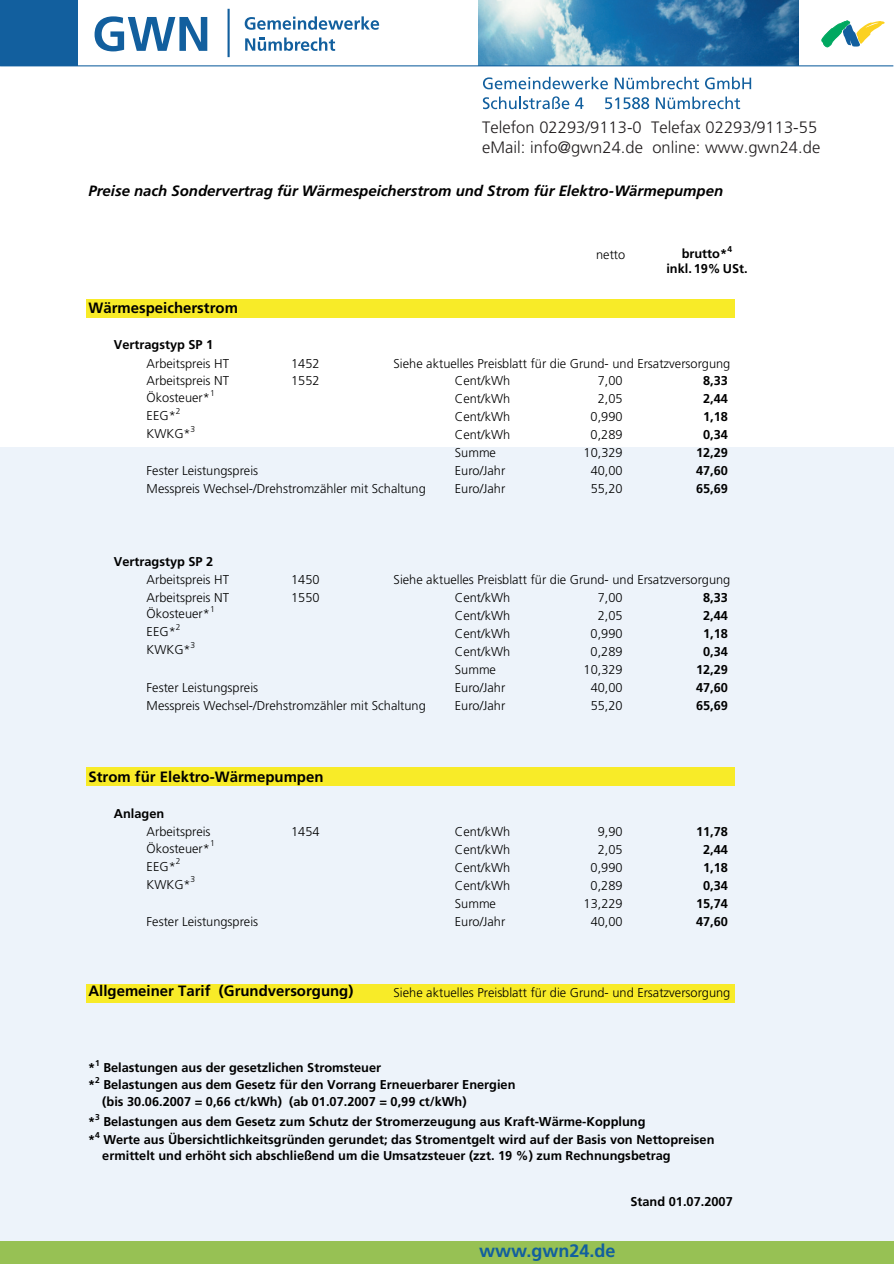
<style>
.page{position:relative;width:894px;height:1264px;background:#fff}
.page>*{position:absolute;margin:0;border:0;box-sizing:border-box;transform-origin:0 0}
.t1{font:700 18px "Frutiger";color:#125f9e}
.t2{font:300 16.5px/19.8px "Frutiger";letter-spacing:.005em;color:#231f20}
.t3{font:700 15px "Frutiger";color:#000}
.t4{font:italic 700 15px "Frutiger";color:#000}
.t5{font:300 12.75px "Frutiger";color:#000}
.t6{font:700 12.75px/15.5px "Frutiger";color:#000}
.t7{font:300 8.4px "Frutiger";color:#000}
.t8{font:700 8.4px "Frutiger";color:#000}
</style>
<div class="page">
<div style="left:0;top:447px;width:893px;height:816px;background:#edf3fa"></div>
<div style="left:0;top:1241px;width:893px;height:22px;background:#97c154"></div>
<div style="left:0;top:0;width:78px;height:65px;background:#125f9e"></div>
<img style="left:478px;top:0;width:320px;height:65px">
<svg style="left:821px;top:20px;width:63px;height:28px"></svg>
<hr style="left:0;top:65px;width:893px;height:1px;background:#125f9e">
<svg style="left:483px;top:77px;width:125px;height:12px"></svg>
<svg style="left:614px;top:77px;width:137px;height:12px"></svg>
<svg style="left:483px;top:96px;width:86px;height:13px"></svg>
<svg style="left:575px;top:97px;width:8px;height:12px"></svg>
<svg style="left:605px;top:97px;width:44px;height:12px"></svg>
<svg style="left:655px;top:97px;width:85px;height:12px"></svg>
<hr style="left:227px;top:9px;width:3px;height:48px;background:#125f9e">
<svg style="left:94px;top:16px;width:113px;height:35px"></svg>
<svg style="left:245px;top:16px;width:134px;height:14px"></svg>
<svg style="left:245px;top:37px;width:90px;height:14px"></svg>
<div style="left:86px;top:299px;width:648px;height:18px;background:#f8eb28"></div>
<div style="left:86px;top:767px;width:648px;height:18px;background:#f8eb28"></div>
<div style="left:86px;top:983px;width:648px;height:18px;background:#f8eb28"></div>
<p class="t2" style="left:482px;top:119px;width:340px">Telefon 02293/9113-0 Telefax 02293/9113-55 eMail: info@gwn24.de online: www.gwn24.de</p>
<p class="t4" style="left:88px;top:184px;width:636px">Preise nach Sondervertrag für Wärmespeicherstrom und Strom für Elektro-Wärmepumpen</p>
<p class="t5" style="left:596px;top:250px;width:31px">netto</p>
<p class="t6" style="left:681px;top:247px;width:47px">brutto*</p>
<p class="t8" style="left:727px;top:246px;width:6px">4</p>
<p class="t6" style="left:666px;top:262px;width:83px">inkl. 19% USt.</p>
<p class="t3" style="left:88px;top:302px;width:151px">Wärmespeicherstrom</p>
<p class="t6" style="left:114px;top:338px;width:101px">Vertragstyp SP 1</p>
<p class="t5" style="left:147px;top:358px;width:84px">Arbeitspreis HT</p>
<p class="t5" style="left:291px;top:358px;width:30px">1452</p>
<p class="t5" style="left:393px;top:358px;width:338px">Siehe aktuelles Preisblatt für die Grund- und Ersatzversorgung</p>
<p class="t5" style="left:147px;top:376px;width:84px">Arbeitspreis NT</p>
<p class="t5" style="left:291px;top:376px;width:30px">1552</p>
<p class="t5" style="left:455px;top:376px;width:57px">Cent/kWh</p>
<p class="t5" style="left:597px;top:376px;width:26px">7,00</p>
<p class="t6" style="left:703px;top:374px;width:26px">8,33</p>
<p class="t5" style="left:147px;top:392px;width:65px">Ökosteuer*</p>
<p class="t7" style="left:210px;top:389px;width:6px">1</p>
<p class="t5" style="left:455px;top:394px;width:57px">Cent/kWh</p>
<p class="t5" style="left:597px;top:394px;width:26px">2,05</p>
<p class="t6" style="left:703px;top:392px;width:26px">2,44</p>
<p class="t7" style="left:176px;top:407px;width:6px">2</p>
<p class="t5" style="left:147px;top:410px;width:31px">EEG*</p>
<p class="t5" style="left:455px;top:412px;width:57px">Cent/kWh</p>
<p class="t5" style="left:590px;top:412px;width:33px">0,990</p>
<p class="t6" style="left:703px;top:410px;width:26px">1,18</p>
<p class="t7" style="left:190px;top:425px;width:6px">3</p>
<p class="t5" style="left:147px;top:428px;width:46px">KWKG*</p>
<p class="t5" style="left:455px;top:430px;width:57px">Cent/kWh</p>
<p class="t5" style="left:590px;top:430px;width:33px">0,289</p>
<p class="t6" style="left:703px;top:428px;width:26px">0,34</p>
<p class="t5" style="left:455px;top:448px;width:43px">Summe</p>
<p class="t5" style="left:583px;top:448px;width:41px">10,329</p>
<p class="t6" style="left:696px;top:446px;width:33px">12,29</p>
<p class="t5" style="left:147px;top:466px;width:113px">Fester Leistungspreis</p>
<p class="t5" style="left:455px;top:466px;width:52px">Euro/Jahr</p>
<p class="t5" style="left:590px;top:466px;width:33px">40,00</p>
<p class="t6" style="left:696px;top:464px;width:33px">47,60</p>
<p class="t5" style="left:147px;top:484px;width:281px">Messpreis Wechsel-/Drehstromzähler mit Schaltung</p>
<p class="t5" style="left:455px;top:484px;width:52px">Euro/Jahr</p>
<p class="t5" style="left:590px;top:484px;width:33px">55,20</p>
<p class="t6" style="left:696px;top:482px;width:33px">65,69</p>
<p class="t6" style="left:114px;top:554px;width:101px">Vertragstyp SP 2</p>
<p class="t5" style="left:147px;top:574px;width:84px">Arbeitspreis HT</p>
<p class="t5" style="left:291px;top:574px;width:30px">1450</p>
<p class="t5" style="left:393px;top:574px;width:338px">Siehe aktuelles Preisblatt für die Grund- und Ersatzversorgung</p>
<p class="t5" style="left:147px;top:592px;width:84px">Arbeitspreis NT</p>
<p class="t5" style="left:291px;top:592px;width:30px">1550</p>
<p class="t5" style="left:455px;top:592px;width:57px">Cent/kWh</p>
<p class="t5" style="left:597px;top:592px;width:26px">7,00</p>
<p class="t6" style="left:703px;top:590px;width:26px">8,33</p>
<p class="t5" style="left:147px;top:608px;width:65px">Ökosteuer*</p>
<p class="t7" style="left:210px;top:605px;width:6px">1</p>
<p class="t5" style="left:455px;top:610px;width:57px">Cent/kWh</p>
<p class="t5" style="left:597px;top:610px;width:26px">2,05</p>
<p class="t6" style="left:703px;top:608px;width:26px">2,44</p>
<p class="t7" style="left:176px;top:623px;width:6px">2</p>
<p class="t5" style="left:147px;top:626px;width:31px">EEG*</p>
<p class="t5" style="left:455px;top:628px;width:57px">Cent/kWh</p>
<p class="t5" style="left:590px;top:628px;width:33px">0,990</p>
<p class="t6" style="left:703px;top:626px;width:26px">1,18</p>
<p class="t7" style="left:190px;top:641px;width:6px">3</p>
<p class="t5" style="left:147px;top:644px;width:46px">KWKG*</p>
<p class="t5" style="left:455px;top:646px;width:57px">Cent/kWh</p>
<p class="t5" style="left:590px;top:646px;width:33px">0,289</p>
<p class="t6" style="left:703px;top:644px;width:26px">0,34</p>
<p class="t5" style="left:455px;top:664px;width:43px">Summe</p>
<p class="t5" style="left:583px;top:664px;width:41px">10,329</p>
<p class="t6" style="left:696px;top:662px;width:33px">12,29</p>
<p class="t5" style="left:147px;top:682px;width:113px">Fester Leistungspreis</p>
<p class="t5" style="left:455px;top:682px;width:52px">Euro/Jahr</p>
<p class="t5" style="left:590px;top:682px;width:33px">40,00</p>
<p class="t6" style="left:696px;top:680px;width:33px">47,60</p>
<p class="t5" style="left:147px;top:700px;width:281px">Messpreis Wechsel-/Drehstromzähler mit Schaltung</p>
<p class="t5" style="left:455px;top:700px;width:52px">Euro/Jahr</p>
<p class="t5" style="left:590px;top:700px;width:33px">55,20</p>
<p class="t6" style="left:696px;top:698px;width:33px">65,69</p>
<p class="t3" style="left:88px;top:770px;width:236px">Strom für Elektro-Wärmepumpen</p>
<p class="t6" style="left:114px;top:806px;width:52px">Anlagen</p>
<p class="t5" style="left:147px;top:826px;width:65px">Arbeitspreis</p>
<p class="t5" style="left:291px;top:826px;width:30px">1454</p>
<p class="t5" style="left:455px;top:826px;width:57px">Cent/kWh</p>
<p class="t5" style="left:597px;top:826px;width:26px">9,90</p>
<p class="t6" style="left:696px;top:824px;width:33px">11,78</p>
<p class="t5" style="left:147px;top:842px;width:65px">Ökosteuer*</p>
<p class="t7" style="left:210px;top:839px;width:6px">1</p>
<p class="t5" style="left:455px;top:844px;width:57px">Cent/kWh</p>
<p class="t5" style="left:597px;top:844px;width:26px">2,05</p>
<p class="t6" style="left:703px;top:842px;width:26px">2,44</p>
<p class="t7" style="left:176px;top:857px;width:6px">2</p>
<p class="t5" style="left:147px;top:860px;width:31px">EEG*</p>
<p class="t5" style="left:455px;top:862px;width:57px">Cent/kWh</p>
<p class="t5" style="left:590px;top:862px;width:33px">0,990</p>
<p class="t6" style="left:703px;top:860px;width:26px">1,18</p>
<p class="t7" style="left:190px;top:875px;width:6px">3</p>
<p class="t5" style="left:147px;top:878px;width:46px">KWKG*</p>
<p class="t5" style="left:455px;top:880px;width:57px">Cent/kWh</p>
<p class="t5" style="left:590px;top:880px;width:33px">0,289</p>
<p class="t6" style="left:703px;top:878px;width:26px">0,34</p>
<p class="t5" style="left:455px;top:898px;width:43px">Summe</p>
<p class="t5" style="left:583px;top:898px;width:41px">13,229</p>
<p class="t6" style="left:696px;top:896px;width:33px">15,74</p>
<p class="t5" style="left:147px;top:916px;width:113px">Fester Leistungspreis</p>
<p class="t5" style="left:455px;top:916px;width:52px">Euro/Jahr</p>
<p class="t5" style="left:590px;top:916px;width:33px">40,00</p>
<p class="t6" style="left:696px;top:914px;width:33px">47,60</p>
<p class="t3" style="left:88px;top:984px;width:266px">Allgemeiner Tarif (Grundversorgung)</p>
<p class="t5" style="left:393px;top:987px;width:338px">Siehe aktuelles Preisblatt für die Grund- und Ersatzversorgung</p>
<p class="t6" style="left:88px;top:1060px;width:9px">*</p>
<p class="t8" style="left:95px;top:1059px;width:6px">1</p>
<p class="t6" style="left:103px;top:1060px;width:279px">Belastungen aus der gesetzlichen Stromsteuer</p>
<p class="t6" style="left:88px;top:1077px;width:9px">*</p>
<p class="t8" style="left:95px;top:1076px;width:6px">2</p>
<p class="t6" style="left:102px;top:1077px;width:414px;line-height:16.8px">Belastungen aus dem Gesetz für den Vorrang Erneuerbarer Energien (bis 30.06.2007 = 0,66 ct/kWh) (ab 01.07.2007 = 0,99 ct/kWh)</p>
<p class="t6" style="left:88px;top:1114px;width:9px">*</p>
<p class="t8" style="left:95px;top:1113px;width:6px">3</p>
<p class="t6" style="left:103px;top:1114px;width:543px">Belastungen aus dem Gesetz zum Schutz der Stromerzeugung aus Kraft-Wärme-Kopplung</p>
<p class="t6" style="left:88px;top:1132px;width:9px">*</p>
<p class="t8" style="left:95px;top:1131px;width:6px">4</p>
<p class="t6" style="left:102px;top:1132px;width:613px">Werte aus Übersichtlichkeitsgründen gerundet; das Stromentgelt wird auf der Basis von Nettopreisen ermittelt und erhöht sich abschließend um die Umsatzsteuer (zzt. 19 %) zum Rechnungsbetrag</p>
<p class="t6" style="left:630px;top:1194px;width:104px">Stand 01.07.2007</p>
<h1 class="t1" style="left:479px;top:1243px;width:138px">www.gwn24.de</h1>
</div>
